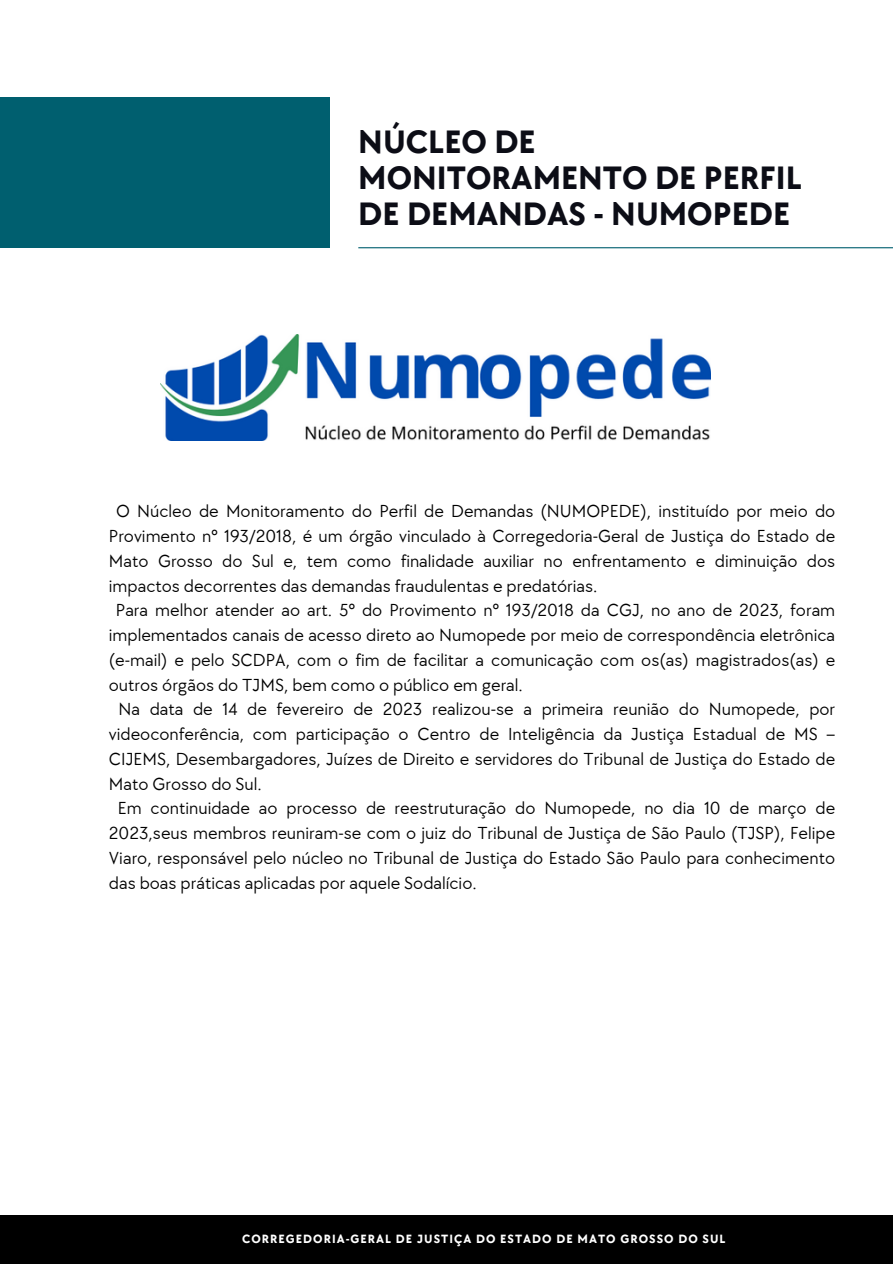
<style>
.page{position:relative;width:893px;height:1264px;background:#fff}
.page>*{position:absolute;margin:0;border:0;box-sizing:border-box;transform-origin:0 0}
.t1{font:700 33.45px/36px "TT Chocolates";color:#0c0d16}
.t2{font:18px/24.8px "TT Chocolates";color:#000;text-align:justify}
.t3{font:700 12.45px "TT Chocolates";letter-spacing:.08em;color:#fff}
</style>
<div class="page">
<div style="left:0;top:1215px;width:892px;height:48px;background:#000"></div>
<hr style="left:358px;top:247px;width:534px;height:1px;background:#005f6f">
<div style="left:0;top:98px;width:329px;height:150px;background:#005f6f"></div>
<img style="left:161px;top:334px;width:549px;height:106px">
<p class="t1" style="left:358px;top:125px;width:445px">NÚCLEO DE<br>MONITORAMENTO DE PERFIL<br>DE DEMANDAS - NUMOPEDE</p>
<p class="t2" style="left:109px;top:499px;width:727px;text-indent:7px">O Núcleo de Monitoramento do Perfil de Demandas (NUMOPEDE), instituído por meio do Provimento nº 193/2018, é um órgão vinculado à Corregedoria-Geral de Justiça do Estado de Mato Grosso do Sul e, tem como finalidade auxiliar no enfrentamento e diminuição dos impactos decorrentes das demandas fraudulentas e predatórias.</p>
<p class="t2" style="left:109px;top:598px;width:727px;text-indent:7px">Para melhor atender ao art. 5º do Provimento nº 193/2018 da CGJ, no ano de 2023, foram implementados canais de acesso direto ao Numopede por meio de correspondência eletrônica (e-mail) e pelo SCDPA, com o fim de facilitar a comunicação com os(as) magistrados(as) e outros órgãos do TJMS, bem como o público em geral.</p>
<p class="t2" style="left:109px;top:697px;width:727px;text-indent:10px">Na data de 14 de fevereiro de 2023 realizou-se a primeira reunião do Numopede, por videoconferência, com participação o Centro de Inteligência da Justiça Estadual de MS – CIJEMS, Desembargadores, Juízes de Direito e servidores do Tribunal de Justiça do Estado de Mato Grosso do Sul.</p>
<p class="t2" style="left:109px;top:796px;width:727px;text-indent:9px">Em continuidade ao processo de reestruturação do Numopede, no dia 10 de março de 2023,seus membros reuniram-se com o juiz do Tribunal de Justiça de São Paulo (TJSP), Felipe Viaro, responsável pelo núcleo no Tribunal de Justiça do Estado São Paulo para conhecimento das boas práticas aplicadas por aquele Sodalício.</p>
<p class="t3" style="left:242px;top:1231px;width:485px">CORREGEDORIA-GERAL DE JUSTIÇA DO ESTADO DE MATO GROSSO DO SUL</p>
</div>
